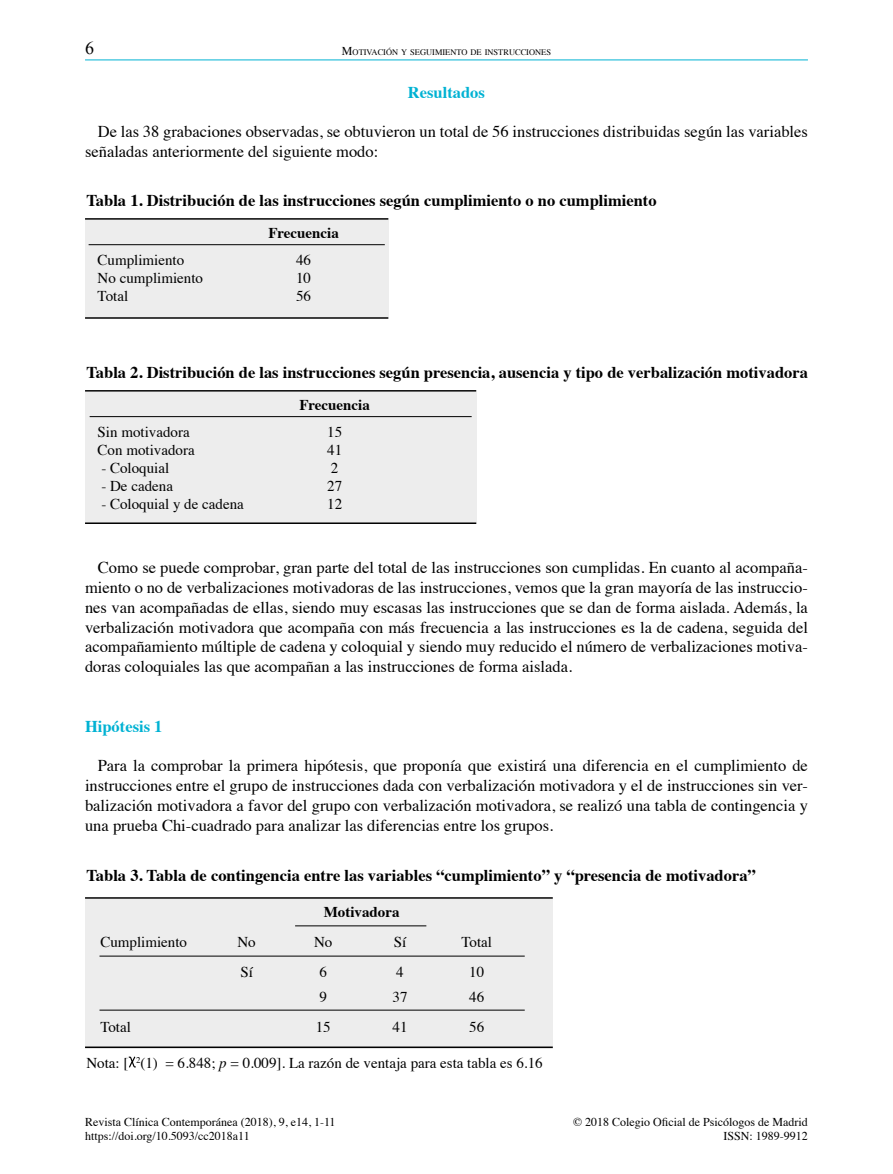
<style>
.page{position:relative;width:893px;height:1174px;background:#fff}
.page>*{position:absolute;margin:0;border:0;box-sizing:border-box;transform-origin:0 0}
.t1{font:18px "Times New Roman";color:#000}
.t2{font:16.5px/19.8px "Times";color:#000;text-align:justify}
.t3{font:700 16.5px "Times";color:#000}
.t4{font:700 16.5px "Times";color:#00b2d3}
.t5{font:15px/18px "Times";color:#000}
.t6{font:700 15px "Times";color:#000}
.t7{font:12px/14.4px "Times";color:#000}
.t8{font:8.4px "Times";color:#000}
.s1{font-size:12px}
.s2{font-style:italic}
</style>
<div class="page">
<hr style="left:85px;top:60px;width:723px;height:1px;background:#00b2d3">
<div style="left:85px;top:220px;width:303px;height:96px;background:#ededed"></div>
<hr style="left:89px;top:244px;width:296px;height:1px;background:#000">
<hr style="left:85px;top:317px;width:303px;height:2px;background:#000">
<hr style="left:85px;top:218px;width:303px;height:2px;background:#000">
<div style="left:85px;top:392px;width:391px;height:132px;background:#ededed"></div>
<hr style="left:90px;top:416px;width:382px;height:1px;background:#000">
<hr style="left:85px;top:522px;width:391px;height:2px;background:#000">
<hr style="left:85px;top:390px;width:391px;height:1px;background:#000">
<div style="left:85px;top:899px;width:468px;height:149px;background:#ededed"></div>
<hr style="left:295px;top:925px;width:131px;height:1px;background:#000">
<hr style="left:99px;top:955px;width:426px;height:1px;background:#000">
<hr style="left:99px;top:1009px;width:426px;height:1px;background:#000">
<hr style="left:85px;top:1046px;width:468px;height:2px;background:#000">
<hr style="left:85px;top:897px;width:468px;height:1px;background:#000">
<svg style="left:129px;top:1056px;width:7px;height:11px"></svg>
<p class="t1" style="left:85px;top:36px;width:10px">6</p>
<p class="t8" style="left:342px;top:45px;width:211px"><span class="s1">M</span>OTIVACIÓN Y SEGUIMIENTO DE INSTRUCCIONES</p>
<p class="t4" style="left:408px;top:76px;width:79px">Resultados</p>
<p class="t2" style="left:85px;top:120px;width:724px;text-indent:13px">De las 38 grabaciones observadas, se obtuvieron un total de 56 instrucciones distribuidas según las variables señaladas anteriormente del siguiente modo:</p>
<p class="t3" style="left:86px;top:185px;width:572px">Tabla 1. Distribución de las instrucciones según cumplimiento o no cumplimiento</p>
<p class="t5" style="left:98px;top:250px;width:107px">Cumplimiento<br>No cumplimiento<br>Total</p>
<p class="t6" style="left:268px;top:219px;width:72px">Frecuencia</p>
<p class="t5" style="left:296px;top:250px;width:16px;text-align:justify">46<br>10<br>56</p>
<p class="t3" style="left:86px;top:357px;width:723px">Tabla 2. Distribución de las instrucciones según presencia, ausencia y tipo de verbalización motivadora</p>
<p class="t5" style="left:98px;top:421px;width:99px">Sin motivadora<br>Con motivadora</p>
<p class="t5" style="left:101px;top:457px;width:69px">- Coloquial</p>
<p class="t5" style="left:101px;top:475px;width:73px">- De cadena</p>
<p class="t5" style="left:101px;top:493px;width:144px">- Coloquial y de cadena</p>
<p class="t6" style="left:299px;top:391px;width:72px">Frecuencia</p>
<p class="t5" style="left:327px;top:421px;width:16px">15<br>41<br>2<br>27<br>12</p>
<p class="t2" style="left:85px;top:556px;width:724px;text-indent:13px">Como se puede comprobar, gran parte del total de las instrucciones son cumplidas. En cuanto al acompaña&shy;miento o no de verbalizaciones motivadoras de las instrucciones, vemos que la gran mayoría de las instruccio&shy;nes van acompañadas de ellas, siendo muy escasas las instrucciones que se dan de forma aislada. Además, la verbalización motivadora que acompaña con más frecuencia a las instrucciones es la de cadena, seguida del acompañamiento múltiple de cadena y coloquial y siendo muy reducido el número de verbalizaciones motiva&shy;doras coloquiales las que acompañan a las instrucciones de forma aislada.</p>
<p class="t4" style="left:85px;top:710px;width:79px">Hipótesis 1</p>
<p class="t2" style="left:85px;top:754px;width:724px;text-indent:13px">Para la comprobar la primera hipótesis, que proponía que existirá una diferencia en el cumplimiento de instrucciones entre el grupo de instrucciones dada con verbalización motivadora y el de instrucciones sin ver&shy;balización motivadora a favor del grupo con verbalización motivadora, se realizó una tabla de contingencia y una prueba Chi-cuadrado para analizar las diferencias entre los grupos.</p>
<p class="t3" style="left:86px;top:859px;width:671px">Tabla 3. Tabla de contingencia entre las variables “cumplimiento” y “presencia de motivadora”</p>
<p class="t5" style="left:100px;top:931px;width:88px">Cumplimiento</p>
<p class="t5" style="left:100px;top:1017px;width:32px">Total</p>
<p class="t5" style="left:237px;top:925px;width:20px;line-height:30px">No<br>Sí</p>
<p class="t6" style="left:324px;top:897px;width:77px">Motivadora</p>
<p class="t5" style="left:314px;top:925px;width:20px;line-height:30px;text-align:center">No<br>6</p>
<p class="t5" style="left:316px;top:981px;width:16px;line-height:30px">9<br>15</p>
<p class="t5" style="left:394px;top:925px;width:14px;line-height:30px">Sí<br>4</p>
<p class="t5" style="left:392px;top:981px;width:16px;line-height:30px">37<br>41</p>
<p class="t5" style="left:461px;top:925px;width:32px;line-height:30px;text-align:center">Total<br>10</p>
<p class="t5" style="left:469px;top:981px;width:16px;line-height:30px">46<br>56</p>
<p class="t5" style="left:86px;top:1052px;width:458px">Nota: [ <sup>2</sup>(1) = 6.848; <span class="s2">p</span> = 0.009]. La razón de ventaja para esta tabla es 6.16</p>
<p class="t7" style="left:85px;top:1113px;width:252px">Revista Clínica Contemporánea (2018), 9, e14, 1-11 https://doi.org/10.5093/cc2018a11</p>
<p class="t7" style="left:573px;top:1113px;width:236px;text-align:right">© 2018 Colegio Oficial de Psicólogos de Madrid<br>ISSN: 1989-9912</p>
</div>
